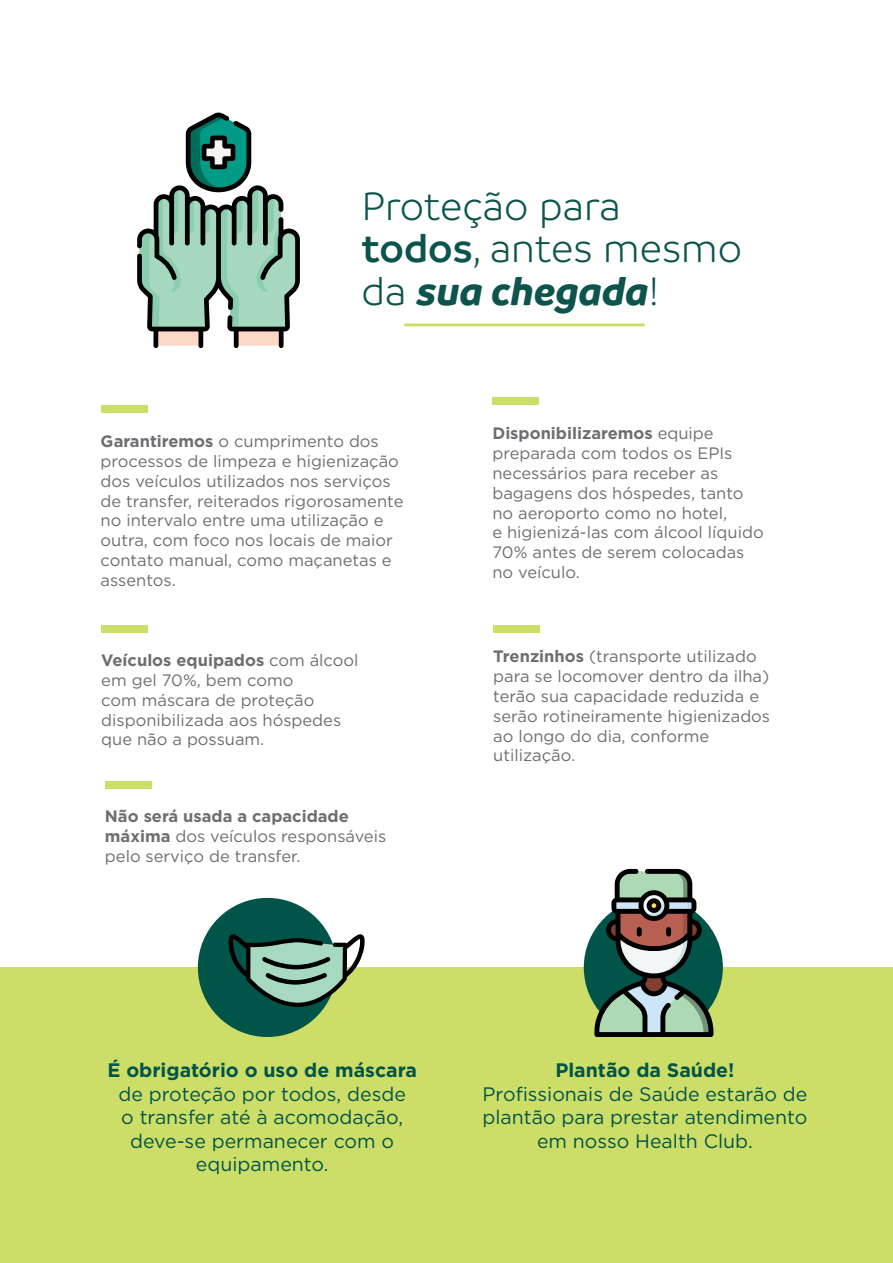
<style>
.page{position:relative;width:893px;height:1263px;background:#fff}
.page>*{position:absolute;margin:0;border:0;box-sizing:border-box;transform-origin:0 0}
.t1{font:300 42.6px/42.6px "Branding";color:#0d554c}
.t2{font:19.5px/23.4px "Gotham";color:#005448;text-align:center}
.t3{font:700 19.5px "Gotham";color:#005448}
.t4{font:16.5px/19.8px "Gotham";color:#6d6e71}
.s1{font-weight:600}
.s2{font-weight:700;font-style:italic}
.s3{font-weight:700}
</style>
<div class="page">
<div style="left:0;top:967px;width:893px;height:296px;background:#cdde68"></div>
<svg style="left:137px;top:112px;width:163px;height:236px"></svg>
<hr style="left:405px;top:323px;width:238px;height:3px;background:#cdde68">
<div style="left:101px;top:405px;width:46px;height:8px;background:#cdde68"></div>
<div style="left:101px;top:626px;width:47px;height:7px;background:#cdde68"></div>
<div style="left:492px;top:398px;width:47px;height:7px;background:#cdde68"></div>
<div style="left:105px;top:781px;width:47px;height:8px;background:#cdde68"></div>
<div style="left:198px;top:898px;width:139px;height:139px;background:#005448;border-radius:50%"></div>
<svg style="left:228px;top:933px;width:137px;height:74px"></svg>
<div style="left:493px;top:625px;width:47px;height:7px;background:#cdde68"></div>
<div style="left:584px;top:898px;width:139px;height:139px;background:#005448;border-radius:50%"></div>
<svg style="left:594px;top:869px;width:119px;height:168px"></svg>
<h1 class="t1" style="left:361px;top:185px;width:382px">Proteção para <span class="s1">todos</span>, antes mesmo da <span class="s2">sua chegada</span>!</h1>
<p class="t4" style="left:101px;top:431px;width:304px"><span class="s3">Garantiremos</span> o cumprimento dos processos de limpeza e higienização dos veículos utilizados nos serviços de transfer, reiterados rigorosamente no intervalo entre uma utilização e outra, com foco nos locais de maior contato manual, como maçanetas e assentos.</p>
<p class="t4" style="left:492px;top:423px;width:273px"><span class="s3">Disponibilizaremos</span> equipe preparada com todos os EPIs necessários para receber as bagagens dos hóspedes, tanto no aeroporto como no hotel,<br>e higienizá-las com álcool líquido<br>70% antes de serem colocadas no veículo.</p>
<p class="t4" style="left:101px;top:650px;width:259px"><span class="s3">Veículos equipados</span> com álcool em gel 70%, bem como<br>com máscara de proteção disponibilizada aos hóspedes que não a possuam.</p>
<p class="t4" style="left:105px;top:806px;width:283px"><span class="s3">Não será usada a capacidade máxima</span> dos veículos responsáveis pelo serviço de transfer.</p>
<p class="t4" style="left:493px;top:646px;width:278px"><span class="s3">Trenzinhos</span> (transporte utilizado para se locomover dentro da ilha) terão sua capacidade reduzida e serão rotineiramente higienizados ao longo do dia, conforme utilização.</p>
<p class="t3" style="left:107px;top:1057px;width:311px">É obrigatório o uso de máscara</p>
<p class="t2" style="left:118px;top:1082px;width:289px">de proteção por todos, desde o transfer até à acomodação, deve-se permanecer com o equipamento.</p>
<p class="t3" style="left:555px;top:1057px;width:181px">Plantão da Saúde!</p>
<p class="t2" style="left:482px;top:1082px;width:326px">Profissionais de Saúde estarão de plantão para prestar atendimento em nosso Health Club.</p>
</div>
